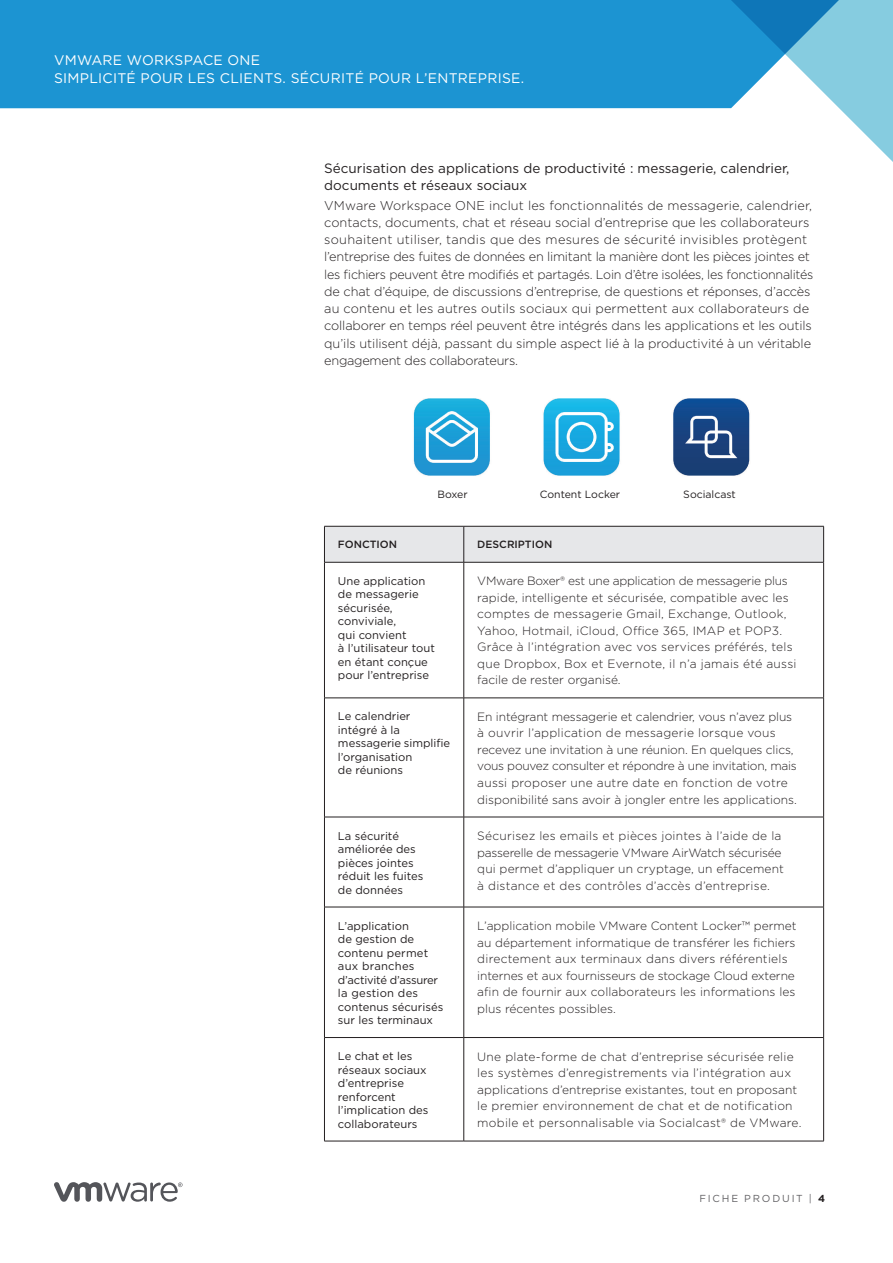
<style>
.page{position:relative;width:893px;height:1263px;background:#fff}
.page>*{position:absolute;margin:0;border:0;box-sizing:border-box;transform-origin:0 0}
.FOLIO-WHITE{font:13.8px/17.2px "Gotham";letter-spacing:.02em;color:#fff}
._4a__SUBHEAD-2-BLK{font:13.5px/17.2px "Gotham";color:#231f20}
._3a__BODY_TEXT{font:300 12.75px/17.2px "Gotham";letter-spacing:-.01em;color:#231f20}
._6c__TABLE_BODY{font:300 12px/16.5px "Gotham";letter-spacing:.005em;color:#231f20}
._6b__TABLE_SUBHEAD{font:11.25px/13.5px "Gotham";color:#231f20}
._7a__CAPTION_BODY{font:10.5px "Gotham";color:#231f20}
._6a__TABLE_HEAD{font:500 10.5px "Gotham";color:#231f20}
.FOLIO-BOTTOM-GRAY{font:10.2px "Gotham";letter-spacing:.18em;color:#636265}
.s1{font-weight:700;color:#231f20}
</style>
<div class="page">
<svg style="left:54px;top:1182px;width:129px;height:20px"></svg>
<div style="left:0;top:0;width:718px;height:108px;background:#1c94d2"></div>
<svg style="left:718px;top:0;width:175px;height:162px"></svg>
<div style="left:325px;top:527px;width:498px;height:35px;background:#e6e7e9"></div>
<hr style="left:324px;top:526px;width:140px;height:1px;background:#231f20">
<hr style="left:324px;top:526px;width:1px;height:36px;background:#231f20">
<hr style="left:464px;top:526px;width:360px;height:1px;background:#231f20">
<hr style="left:463px;top:526px;width:1px;height:36px;background:#231f20">
<hr style="left:823px;top:526px;width:1px;height:36px;background:#231f20">
<hr style="left:324px;top:562px;width:140px;height:1px;background:#231f20">
<hr style="left:324px;top:562px;width:1px;height:136px;background:#231f20">
<hr style="left:464px;top:562px;width:360px;height:1px;background:#231f20">
<hr style="left:463px;top:562px;width:1px;height:136px;background:#231f20">
<hr style="left:823px;top:562px;width:1px;height:136px;background:#231f20">
<hr style="left:324px;top:698px;width:140px;height:1px;background:#231f20">
<hr style="left:324px;top:698px;width:1px;height:119px;background:#231f20">
<hr style="left:464px;top:698px;width:360px;height:1px;background:#231f20">
<hr style="left:463px;top:698px;width:1px;height:119px;background:#231f20">
<hr style="left:823px;top:698px;width:1px;height:119px;background:#231f20">
<hr style="left:324px;top:817px;width:140px;height:1px;background:#231f20">
<hr style="left:324px;top:817px;width:1px;height:90px;background:#231f20">
<hr style="left:464px;top:817px;width:360px;height:1px;background:#231f20">
<hr style="left:463px;top:817px;width:1px;height:90px;background:#231f20">
<hr style="left:823px;top:817px;width:1px;height:90px;background:#231f20">
<hr style="left:324px;top:907px;width:140px;height:1px;background:#231f20">
<hr style="left:324px;top:907px;width:1px;height:130px;background:#231f20">
<hr style="left:464px;top:907px;width:360px;height:1px;background:#231f20">
<hr style="left:463px;top:907px;width:1px;height:130px;background:#231f20">
<hr style="left:823px;top:907px;width:1px;height:130px;background:#231f20">
<hr style="left:324px;top:1037px;width:140px;height:1px;background:#231f20">
<hr style="left:324px;top:1038px;width:1px;height:103px;background:#231f20">
<hr style="left:464px;top:1037px;width:360px;height:1px;background:#231f20">
<hr style="left:463px;top:1038px;width:1px;height:103px;background:#231f20">
<hr style="left:823px;top:1038px;width:1px;height:103px;background:#231f20">
<hr style="left:324px;top:1141px;width:140px;height:1px;background:#231f20">
<hr style="left:464px;top:1141px;width:360px;height:1px;background:#231f20">
<img style="left:413px;top:398px;width:337px;height:78px">
<p class="FOLIO-WHITE" style="left:54px;top:51px;width:472px">VMWARE WORKSPACE ONE<br>SIMPLICITÉ POUR LES CLIENTS. SÉCURITÉ POUR L’ENTREPRISE.</p>
<p class="_4a__SUBHEAD-2-BLK" style="left:324px;top:159px;width:467px">Sécurisation des applications de productivité : messagerie, calendrier, documents et réseaux sociaux</p>
<p class="_3a__BODY_TEXT" style="left:324px;top:196px;width:491px">VMware Workspace ONE inclut les fonctionnalités de messagerie, calendrier, contacts, documents, chat et réseau social d’entreprise que les collaborateurs souhaitent utiliser, tandis que des mesures de sécurité invisibles protègent l’entreprise des fuites de données en limitant la manière dont les pièces jointes et les fichiers peuvent être modifiés et partagés. Loin d’être isolées, les fonctionnalités de chat d’équipe, de discussions d’entreprise, de questions et réponses, d’accès au contenu et les autres outils sociaux qui permettent aux collaborateurs de collaborer en temps réel peuvent être intégrés dans les applications et les outils qu’ils utilisent déjà, passant du simple aspect lié à la productivité à un véritable engagement des collaborateurs.</p>
<p class="_7a__CAPTION_BODY" style="left:437px;top:488px;width:32px">Boxer</p>
<p class="_7a__CAPTION_BODY" style="left:540px;top:488px;width:82px">Content Locker</p>
<p class="_7a__CAPTION_BODY" style="left:683px;top:488px;width:54px">Socialcast</p>
<p class="_6a__TABLE_HEAD" style="left:338px;top:538px;width:61px">FONCTION</p>
<p class="_6a__TABLE_HEAD" style="left:477px;top:538px;width:77px">DESCRIPTION</p>
<p class="_6b__TABLE_SUBHEAD" style="left:338px;top:574px;width:99px">Une application de messagerie sécurisée, conviviale,<br>qui convient<br>à l’utilisateur tout en étant conçue pour l’entreprise</p>
<p class="_6c__TABLE_BODY" style="left:477px;top:572px;width:321px">VMware Boxer® est une application de messagerie plus rapide, intelligente et sécurisée, compatible avec les comptes de messagerie Gmail, Exchange, Outlook, Yahoo, Hotmail, iCloud, Office 365, IMAP et POP3.<br>Grâce à l’intégration avec vos services préférés, tels que Dropbox, Box et Evernote, il n’a jamais été aussi facile de rester organisé.</p>
<p class="_6b__TABLE_SUBHEAD" style="left:338px;top:709px;width:114px">Le calendrier intégré à la messagerie simplifie l’organisation<br>de réunions</p>
<p class="_6c__TABLE_BODY" style="left:477px;top:708px;width:321px">En intégrant messagerie et calendrier, vous n’avez plus à ouvrir l’application de messagerie lorsque vous recevez une invitation à une réunion. En quelques clics, vous pouvez consulter et répondre à une invitation, mais aussi proposer une autre date en fonction de votre disponibilité sans avoir à jongler entre les applications.</p>
<p class="_6b__TABLE_SUBHEAD" style="left:338px;top:828px;width:87px">La sécurité améliorée des pièces jointes réduit les fuites de données</p>
<p class="_6c__TABLE_BODY" style="left:477px;top:827px;width:308px">Sécurisez les emails et pièces jointes à l’aide de la passerelle de messagerie VMware AirWatch sécurisée qui permet d’appliquer un cryptage, un effacement à distance et des contrôles d’accès d’entreprise.</p>
<p class="_6b__TABLE_SUBHEAD" style="left:338px;top:918px;width:107px">L’application<br>de gestion de contenu permet aux branches d’activité d’assurer la gestion des contenus sécurisés sur les terminaux</p>
<p class="_6c__TABLE_BODY" style="left:477px;top:917px;width:321px">L’application mobile VMware Content Locker™ permet au département informatique de transférer les fichiers directement aux terminaux dans divers référentiels internes et aux fournisseurs de stockage Cloud externe afin de fournir aux collaborateurs les informations les plus récentes possibles.</p>
<p class="_6b__TABLE_SUBHEAD" style="left:338px;top:1049px;width:92px">Le chat et les réseaux sociaux d’entreprise renforcent l’implication des collaborateurs</p>
<p class="_6c__TABLE_BODY" style="left:477px;top:1048px;width:326px">Une plate-forme de chat d’entreprise sécurisée relie les systèmes d’enregistrements via l’intégration aux applications d’entreprise existantes, tout en proposant le premier environnement de chat et de notification mobile et personnalisable via Socialcast® de VMware.</p>
<p class="FOLIO-BOTTOM-GRAY" style="left:699px;top:1191px;width:127px">FICHE PRODUIT | <span class="s1">4</span></p>
</div>
